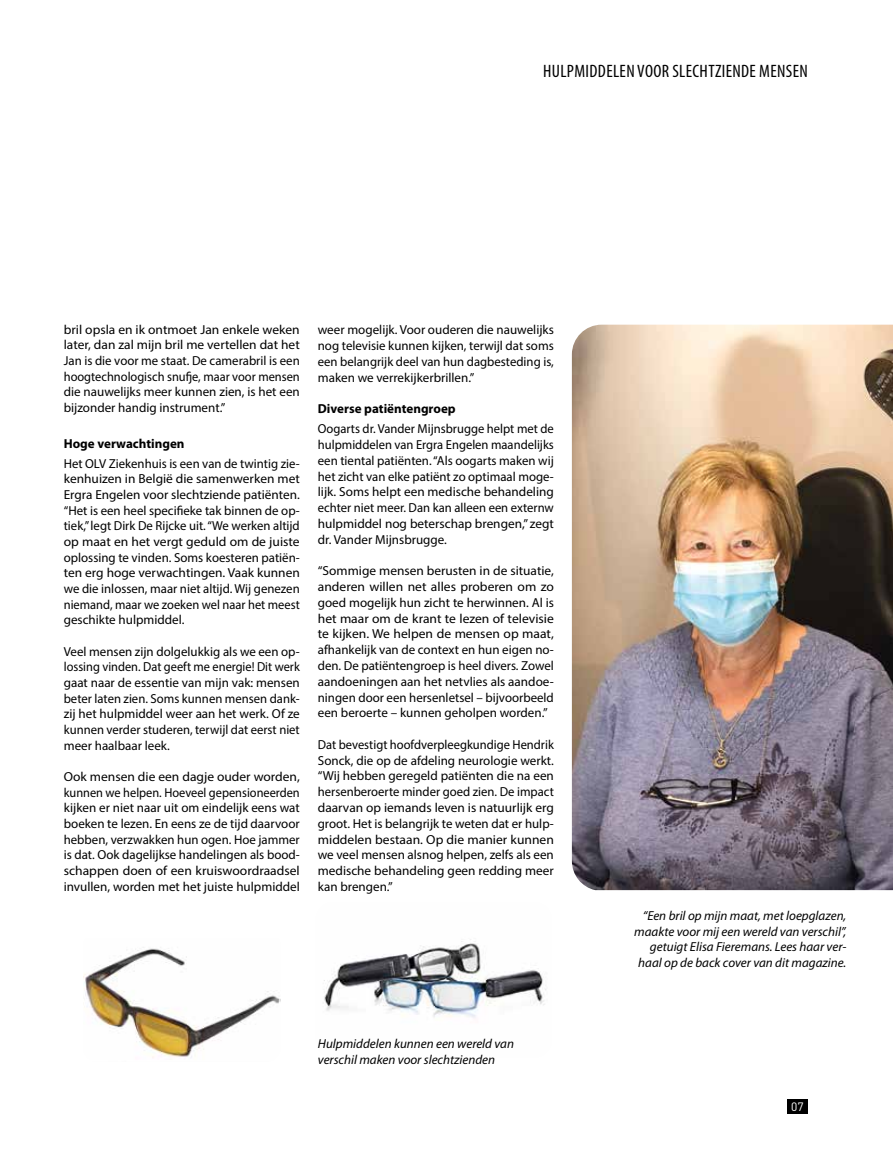
<style>
.page{position:relative;width:893px;height:1149px;background:#fff}
.page>*{position:absolute;margin:0;border:0;box-sizing:border-box;transform-origin:0 0}
.t1{font:condensed 18px "Myriad Pro";letter-spacing:.02em;color:#000}
.t2{font:13.05px/15.6px "Myriad Pro";color:#000;text-align:justify}
.t3{font:13.05px/15.8px "Myriad Pro";color:#000;text-align:justify;scale:.96 1}
.t4{font:italic 13.05px/15.6px "Myriad Pro";color:#000}
.t5{font:700 13.05px "Myriad Pro";color:#000}
.t6{font:12px "DIN";color:#fff}
</style>
<div class="page">
<div style="left:787px;top:1098px;width:21px;height:15px;background:#000"></div>
<img style="left:324px;top:939px;width:222px;height:79px">
<img style="left:83px;top:947px;width:198px;height:111px">
<img style="left:572px;top:324px;width:321px;height:565px">
<h1 class="t1" style="left:543px;top:62px;width:266px">HULPMIDDELEN VOOR SLECHTZIENDE MENSEN</h1>
<p class="t2" style="left:64px;top:321px;width:238px">bril opsla en ik ontmoet Jan enkele weken later, dan zal mijn bril me vertellen dat het Jan is die voor me staat. De camerabril is een hoogtechnologisch snufje, maar voor mensen die nauwelijks meer kunnen zien, is het een bijzonder handig instrument.”</p>
<p class="t5" style="left:64px;top:436px;width:122px">Hoge verwachtingen</p>
<p class="t2" style="left:64px;top:455px;width:238px">Het OLV Ziekenhuis is een van de twintig zie&shy;kenhuizen in België die samenwerken met Ergra Engelen voor slechtziende patiënten. “Het is een heel specifieke tak binnen de op&shy;tiek,” legt Dirk De Rijcke uit. “We werken altijd op maat en het vergt geduld om de juiste oplossing te vinden. Soms koesteren patiën&shy;ten erg hoge verwachtingen. Vaak kunnen we die inlossen, maar niet altijd. Wij genezen niemand, maar we zoeken wel naar het meest geschikte hulpmiddel.</p>
<p class="t2" style="left:64px;top:643px;width:238px">Veel mensen zijn dolgelukkig als we een op&shy;lossing vinden. Dat geeft me energie! Dit werk gaat naar de essentie van mijn vak: mensen beter laten zien. Soms kunnen mensen dank&shy;zij het hulpmiddel weer aan het werk. Of ze kunnen verder studeren, terwijl dat eerst niet meer haalbaar leek.</p>
<p class="t2" style="left:64px;top:768px;width:238px">Ook mensen die een dagje ouder worden, kunnen we helpen. Hoeveel gepensioneerden kijken er niet naar uit om eindelijk eens wat boeken te lezen. En eens ze de tijd daarvoor hebben, verzwakken hun ogen. Hoe jammer is dat. Ook dagelijkse handelingen als bood&shy;schappen doen of een kruiswoordraadsel invullen, worden met het juiste hulpmiddel</p>
<p class="t2" style="left:318px;top:322px;width:238px">weer mogelijk. Voor ouderen die nauwelijks nog televisie kunnen kijken, terwijl dat soms een belangrijk deel van hun dagbesteding is, maken we verrekijkerbrillen.”</p>
<p class="t5" style="left:318px;top:401px;width:139px">Diverse patiëntengroep</p>
<p class="t3" style="left:318px;top:421px;width:247px">Oogarts dr. Vander Mijnsbrugge helpt met de hulpmiddelen van Ergra Engelen maandelijks een tiental patiënten. “Als oogarts maken wij het zicht van elke patiënt zo optimaal moge&shy;lijk. Soms helpt een medische behandeling echter niet meer. Dan kan alleen een externw hulpmiddel nog beterschap brengen,” zegt dr. Vander Mijnsbrugge.</p>
<p class="t2" style="left:318px;top:562px;width:238px">“Sommige mensen berusten in de situatie, anderen willen net alles proberen om zo goed mogelijk hun zicht te herwinnen. Al is het maar om de krant te lezen of televisie te kijken. We helpen de mensen op maat, afhankelijk van de context en hun eigen no&shy;den. De patiëntengroep is heel divers. Zowel aandoeningen aan het netvlies als aandoe&shy;ningen door een hersenletsel – bijvoorbeeld een beroerte – kunnen geholpen worden.”</p>
<p class="t3" style="left:318px;top:736px;width:247px">Dat bevestigt hoofdverpleegkundige Hendrik Sonck, die op de afdeling neurologie werkt. “Wij hebben geregeld patiënten die na een hersenberoerte minder goed zien. De impact daarvan op iemands leven is natuurlijk erg groot. Het is belangrijk te weten dat er hulp&shy;middelen bestaan. Op die manier kunnen we veel mensen alsnog helpen, zelfs als een medische behandeling geen redding meer kan brengen.”</p>
<p class="t4" style="left:318px;top:1035px;width:198px">Hulpmiddelen kunnen een wereld van verschil maken voor slechtzienden</p>
<p class="t4" style="left:634px;top:907px;width:214px;text-align:right">“Een bril op mijn maat, met loepglazen, maakte voor mij een wereld van verschil”, getuigt Elisa Fieremans. Lees haar ver&shy;haal op de back cover van dit magazine.</p>
<p class="t6" style="left:791px;top:1098px;width:14px">0 571 19</p>
</div>
